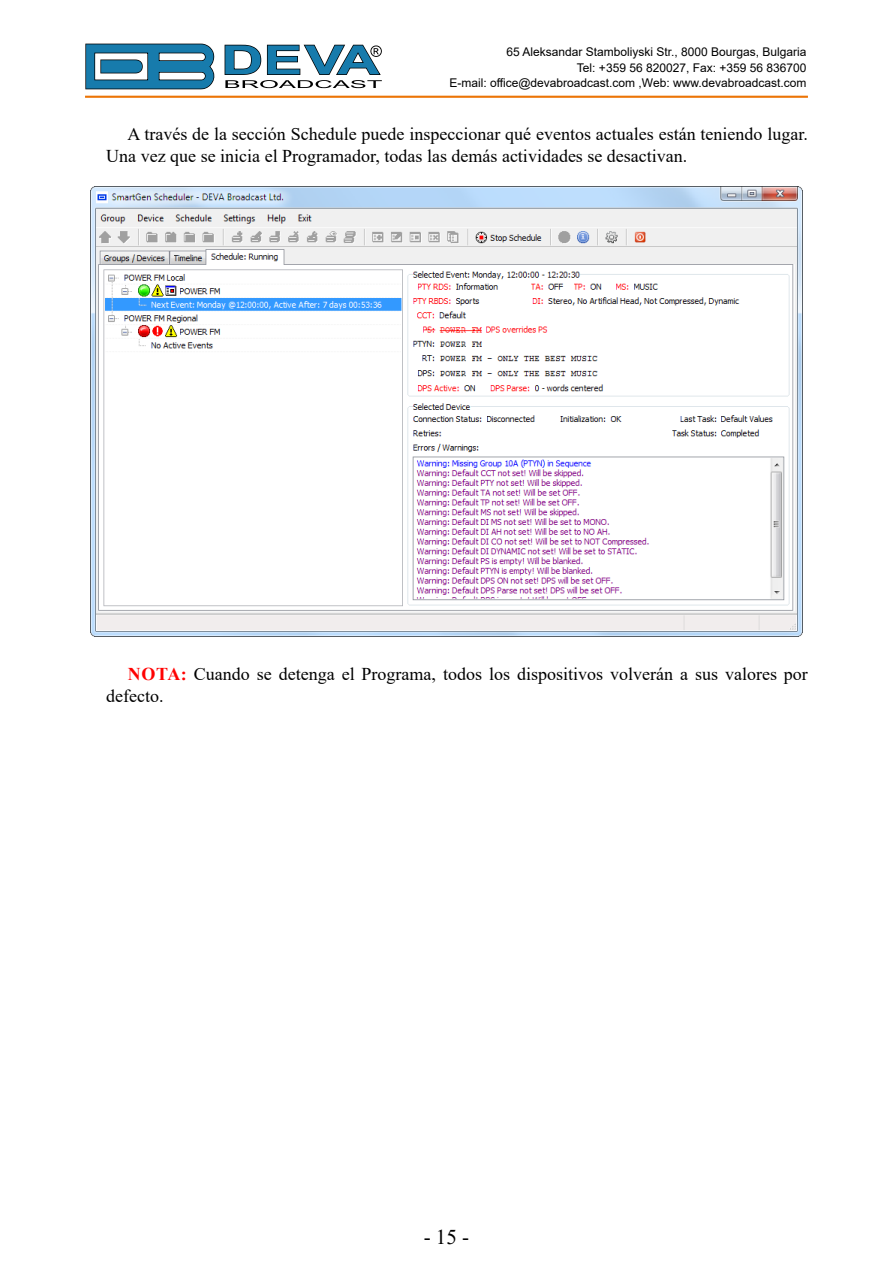
<style>
.page{position:relative;width:893px;height:1263px;background:#fff}
.page>*{position:absolute;margin:0;border:0;box-sizing:border-box;transform-origin:0 0}
.t1{font:21px "Times New Roman";color:#000}
.t2{font:18px/21.6px "Times New Roman";color:#000}
.t3{font:12px/16.5px "Arial";color:#000;text-align:right}
.s1{font-weight:700;color:#f00}
</style>
<div class="page">
<svg style="left:85px;top:43px;width:130px;height:47px"></svg>
<svg style="left:224px;top:44px;width:158px;height:44px"></svg>
<hr style="left:85px;top:96px;width:723px;height:2px;background:#ec7405">
<img style="left:90px;top:187px;width:713px;height:450px">
<p class="t3" style="left:506px;top:43px;width:302px">65 Aleksandar Stamboliyski Str., 8000 Bourgas, Bulgaria<br>Tel: +359 56 820027, Fax: +359 56 836700</p>
<p class="t3" style="left:449px;top:74px;width:359px">E-mail: office@devabroadcast.com ,Web: www.devabroadcast.com</p>
<p class="t2" style="left:106px;top:123px;width:703px;text-indent:21px">A través de la sección Schedule puede inspeccionar qué eventos actuales están teniendo lugar.<br>Una vez que se inicia el Programador, todas las demás actividades se desactivan.</p>
<p class="t2" style="left:106px;top:663px;width:703px;text-indent:22px"><span class="s1">NOTA:</span> Cuando se detenga el Programa, todos los dispositivos volverán a sus valores por defecto.</p>
<p class="t1" style="left:424px;top:1222px;width:47px">- 15 -</p>
</div>
